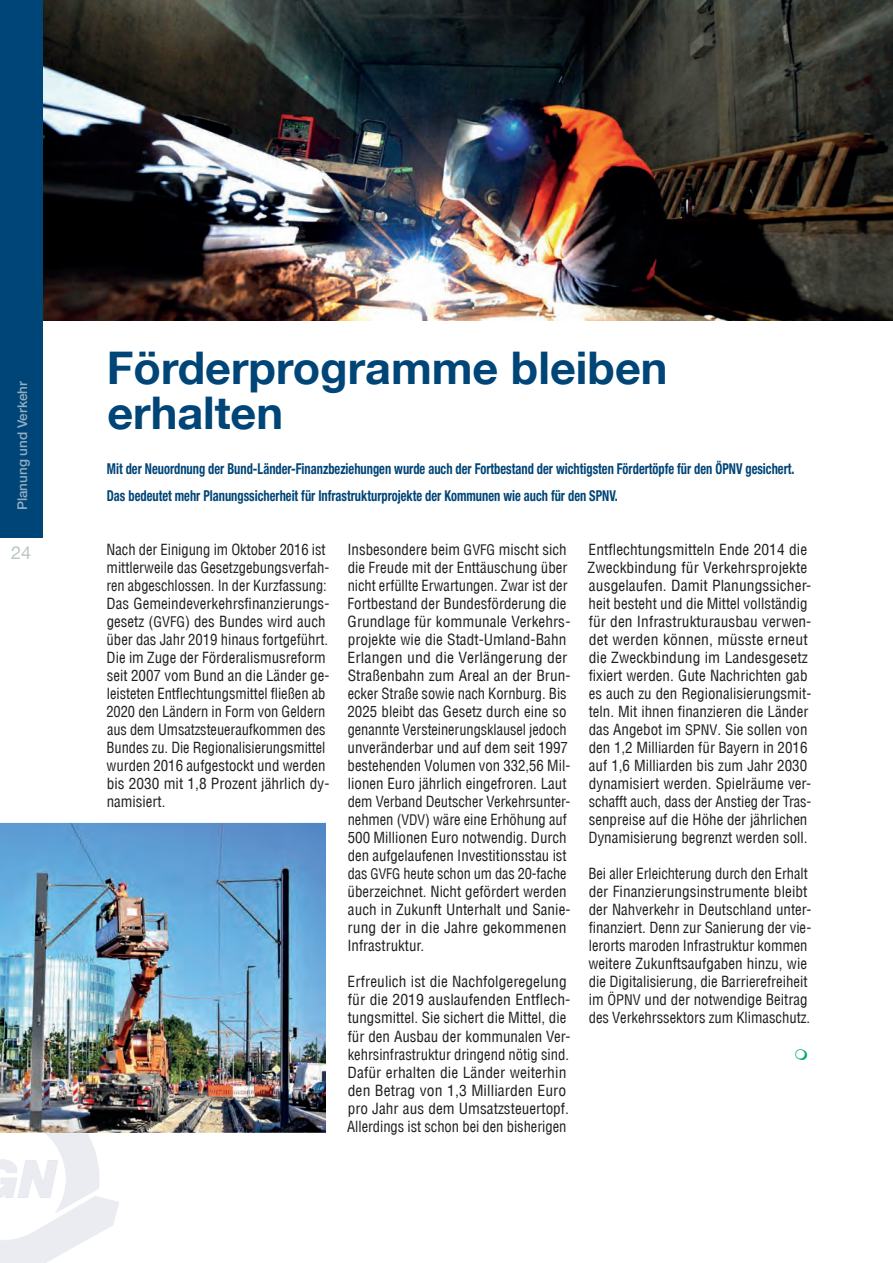
<style>
.page{position:relative;width:893px;height:1263px;background:#fff}
.page>*{position:absolute;margin:0;border:0;box-sizing:border-box;transform-origin:0 0}
.t1{font:700 45px/45px "Helvetica Neue LT";color:#004577}
.t2{font:18px "Helvetica Neue";color:#b9c5c4}
.t3{font:condensed 15px/18px "Helvetica LT";color:#231f20}
.t4{font:700 condensed 15px/27px "Helvetica Neue";color:#004577;scale:.83 1}
.t5{font:500 13.5px "Helvetica Neue";color:#92aec2}
.s1{font-size:14.25px}
</style>
<div class="page">
<img style="left:42px;top:0;width:851px;height:321px">
<img style="left:0;top:823px;width:326px;height:310px">
<div style="left:0;top:0;width:42px;height:537px;background:#004577"></div>
<img style="left:0;top:1059px;width:137px;height:204px">
<p class="t5" style="left:14px;top:510px;width:131px;rotate:-90deg">Planung und Verkehr</p>
<p class="t2" style="left:11px;top:539px;width:22px">24</p>
<h1 class="t1" style="left:107px;top:344px;width:562px">Förderprogramme bleiben erhalten</h1>
<p class="t4" style="left:107px;top:454px;width:830px">Mit der Neuordnung der Bund-Länder-Finanzbeziehungen wurde auch der Fortbestand der wichtigsten Fördertöpfe für den ÖPNV gesichert.<br>Das bedeutet mehr Planungssicherheit für Infrastrukturprojekte der Kommunen wie auch für den SPNV.</p>
<p class="t3" style="left:106px;top:541px;width:224px">Nach der Einigung im Oktober 2016 ist mittlerweile das Gesetzgebungsverfah&shy;ren abgeschlossen. In der Kurzfassung:<br>Das Gemeindeverkehrsfinanzierungs&shy;gesetz (<span class="s1">GVFG</span>) des Bundes wird auch über das Jahr 2019 hinaus fortgeführt.<br>Die im Zuge der Förderalismusreform seit 2007 vom Bund an die Länder ge&shy;leisteten Entflechtungsmittel fließen ab 2020 den Ländern in Form von Geldern aus dem Umsatzsteueraufkommen des Bundes zu. Die Regionalisierungsmittel wurden 2016 aufgestockt und werden bis 2030 mit 1,8 Prozent jährlich dy&shy;namisiert.</p>
<p class="t3" style="left:347px;top:541px;width:225px">Insbesondere beim <span class="s1">GVFG</span> mischt sich die Freude mit der Enttäuschung über nicht erfüllte Erwartungen. Zwar ist der Fortbestand der Bundesförderung die Grundlage für kommunale Verkehrs&shy;projekte wie die Stadt-Umland-Bahn Erlangen und die Verlängerung der Straßenbahn zum Areal an der Brun&shy;ecker Straße sowie nach Kornburg. Bis 2025 bleibt das Gesetz durch eine so genannte Versteinerungsklausel jedoch unveränderbar und auf dem seit 1997 bestehenden Volumen von 332,56 Mil&shy;lionen Euro jährlich eingefroren. Laut dem Verband Deutscher Verkehrsunter&shy;nehmen (<span class="s1">VDV</span>) wäre eine Erhöhung auf 500 Millionen Euro notwendig. Durch den aufgelaufenen Investitionsstau ist das <span class="s1">GVFG</span> heute schon um das 20-fache überzeichnet. Nicht gefördert werden auch in Zukunft Unterhalt und Sanie&shy;rung der in die Jahre gekommenen Infrastruktur.</p>
<p class="t3" style="left:347px;top:973px;width:225px">Erfreulich ist die Nachfolgeregelung für die 2019 auslaufenden Entflech&shy;tungsmittel. Sie sichert die Mittel, die für den Ausbau der kommunalen Ver&shy;kehrsinfrastruktur dringend nötig sind.<br>Dafür erhalten die Länder weiterhin den Betrag von 1,3 Milliarden Euro pro Jahr aus dem Umsatzsteuertopf.<br>Allerdings ist schon bei den bisherigen</p>
<p class="t3" style="left:587px;top:541px;width:225px">Entflechtungsmitteln Ende 2014 die Zweckbindung für Verkehrsprojekte ausgelaufen. Damit Planungssicher&shy;heit besteht und die Mittel vollständig für den Infrastrukturausbau verwen&shy;det werden können, müsste erneut die Zweckbindung im Landesgesetz fixiert werden. Gute Nachrichten gab es auch zu den Regionalisierungsmit&shy;teln. Mit ihnen finanzieren die Länder das Angebot im <span class="s1">SPNV</span>. Sie sollen von den 1,2 Milliarden für Bayern in 2016 auf 1,6 Milliarden bis zum Jahr 2030 dynamisiert werden. Spielräume ver&shy;schafft auch, dass der Anstieg der Tras&shy;senpreise auf die Höhe der jährlichen Dynamisierung begrenzt werden soll.</p>
<p class="t3" style="left:588px;top:865px;width:224px">Bei aller Erleichterung durch den Erhalt der Finanzierungsinstrumente bleibt der Nahverkehr in Deutschland unter&shy;finanziert. Denn zur Sanierung der vie&shy;lerorts maroden Infrastruktur kommen weitere Zukunftsaufgaben hinzu, wie die Digitalisierung, die Barrierefreiheit im <span class="s1">ÖPNV</span> und der notwendige Beitrag des Verkehrssektors zum Klimaschutz.</p>
</div>
